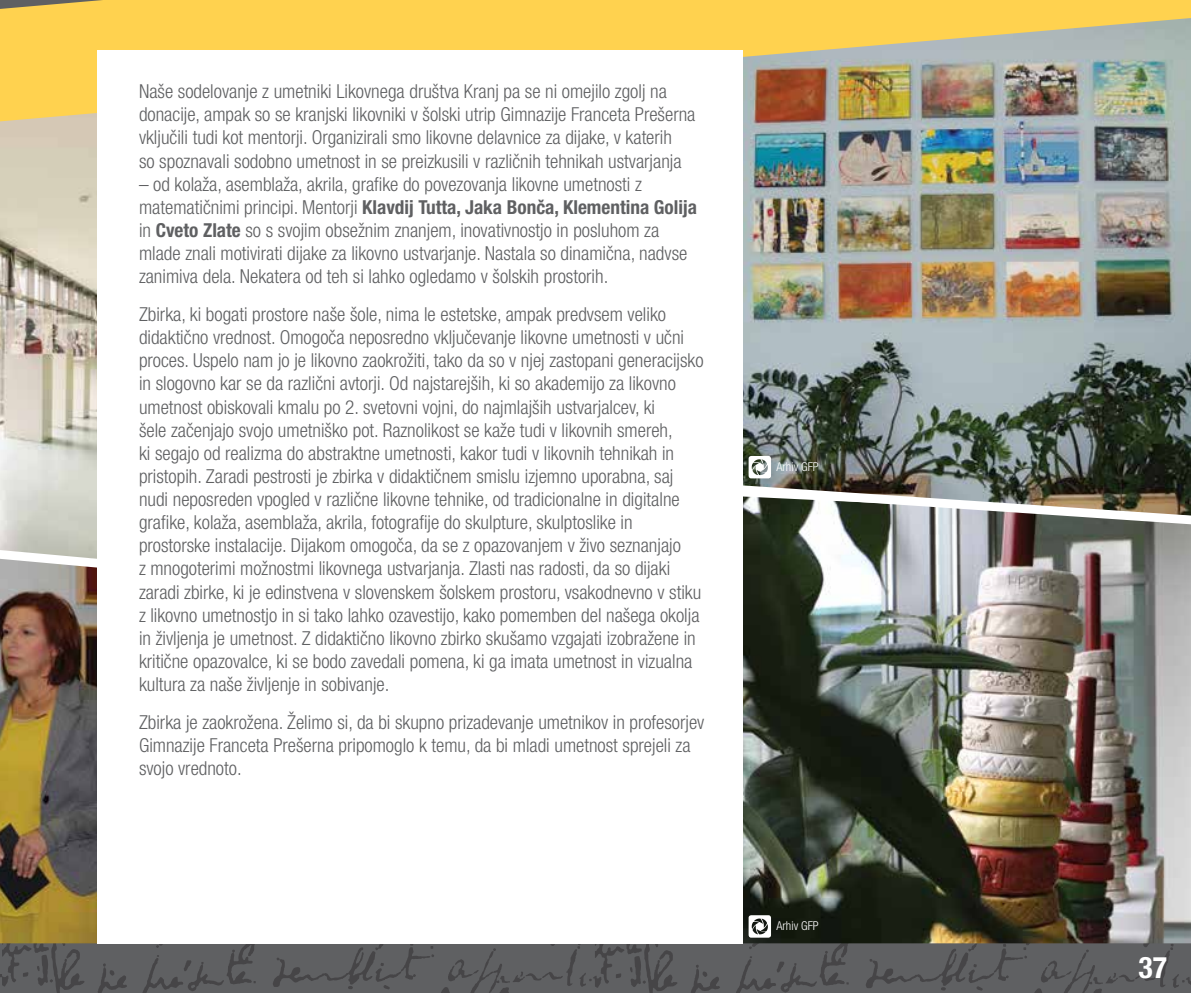
<style>
.page{position:relative;width:1191px;height:993px;background:#fff}
.page>*{position:absolute;margin:0;border:0;box-sizing:border-box;transform-origin:0 0}
.t1{font:700 condensed 29.75px "Helvetica Neue LT Pro";color:#fff}
.t2{font:300 condensed 19.25px/23.1px "Helvetica Neue LT Pro";color:#5f6062}
.t3{font:300 condensed 12.25px "Helvetica Neue LT Pro";color:#fff}
.s1{font-weight:700}
</style>
<div class="page">
<div style="left:0;top:943px;width:1191px;height:49px;background:#5f6062"></div>
<svg style="left:865px;top:943px;width:326px;height:49px"></svg>
<svg style="left:272px;top:943px;width:585px;height:49px"></svg>
<svg style="left:140px;top:943px;width:124px;height:49px"></svg>
<svg style="left:0;top:943px;width:127px;height:49px"></svg>
<img style="left:0;top:226px;width:97px;height:273px">
<img style="left:0;top:575px;width:97px;height:368px">
<img style="left:743px;top:226px;width:448px;height:230px">
<img style="left:743px;top:530px;width:448px;height:413px">
<img style="left:0;top:0;width:1191px;height:226px">
<div style="left:97px;top:50px;width:645px;height:893px;background:#fff"></div>
<svg style="left:748px;top:914px;width:23px;height:23px"></svg>
<img style="left:743px;top:456px;width:448px;height:74px">
<svg style="left:0;top:499px;width:97px;height:76px;background:#cbcbc3"></svg>
<p class="t2" style="left:139px;top:80px;width:558px">Naše sodelovanje z umetniki Likovnega društva Kranj pa se ni omejilo zgolj na donacije, ampak so se kranjski likovniki v šolski utrip Gimnazije Franceta Prešerna vključili tudi kot mentorji. Organizirali smo likovne delavnice za dijake, v katerih<br>so spoznavali sodobno umetnost in se preizkusili v različnih tehnikah ustvarjanja</p>
<p class="t2" style="left:139px;top:172px;width:559px">– od kolaža, asemblaža, akrila, grafike do povezovanja likovne umetnosti z matematičnimi principi. Mentorji <span class="s1">Klavdij Tutta, Jaka Bonča, Klementina Golija </span>in <span class="s1">Cveto Zlate</span> so s svojim obsežnim znanjem, inovativnostjo in posluhom za mlade znali motivirati dijake za likovno ustvarjanje. Nastala so dinamična, nadvse zanimiva dela. Nekatera od teh si lahko ogledamo v šolskih prostorih.</p>
<p class="t2" style="left:139px;top:302px;width:566px">Zbirka, ki bogati prostore naše šole, nima le estetske, ampak predvsem veliko didaktično vrednost. Omogoča neposredno vključevanje likovne umetnosti v učni proces. Uspelo nam jo je likovno zaokrožiti, tako da so v njej zastopani generacijsko in slogovno kar se da različni avtorji. Od najstarejših, ki so akademijo za likovno umetnost obiskovali kmalu po 2. svetovni vojni, do najmlajših ustvarjalcev, ki<br>šele začenjajo svojo umetniško pot. Raznolikost se kaže tudi v likovnih smereh,<br>ki segajo od realizma do abstraktne umetnosti, kakor tudi v likovnih tehnikah in pristopih. Zaradi pestrosti je zbirka v didaktičnem smislu izjemno uporabna, saj nudi neposreden vpogled v različne likovne tehnike, od tradicionalne in digitalne grafike, kolaža, asemblaža, akrila, fotografije do skulpture, skulptoslike in prostorske instalacije. Dijakom omogoča, da se z opazovanjem v živo seznanjajo<br>z mnogoterimi možnostmi likovnega ustvarjanja. Zlasti nas radosti, da so dijaki zaradi zbirke, ki je edinstvena v slovenskem šolskem prostoru, vsakodnevno v stiku z likovno umetnostjo in si tako lahko ozavestijo, kako pomemben del našega okolja in življenja je umetnost. Z didaktično likovno zbirko skušamo vzgajati izobražene in kritične opazovalce, ki se bodo zavedali pomena, ki ga imata umetnost in vizualna kultura za naše življenje in sobivanje.</p>
<p class="t2" style="left:139px;top:710px;width:567px">Zbirka je zaokrožena. Želimo si, da bi skupno prizadevanje umetnikov in profesorjev<br>Gimnazije Franceta Prešerna pripomoglo k temu, da bi mladi umetnost sprejeli za svojo vrednoto.</p>
<p class="t3" style="left:776px;top:459px;width:44px">Arhiv GFP</p>
<p class="t3" style="left:776px;top:918px;width:44px">Arhiv GFP</p>
<h1 class="t1" style="left:1138px;top:949px;width:30px">37</h1>
</div>
